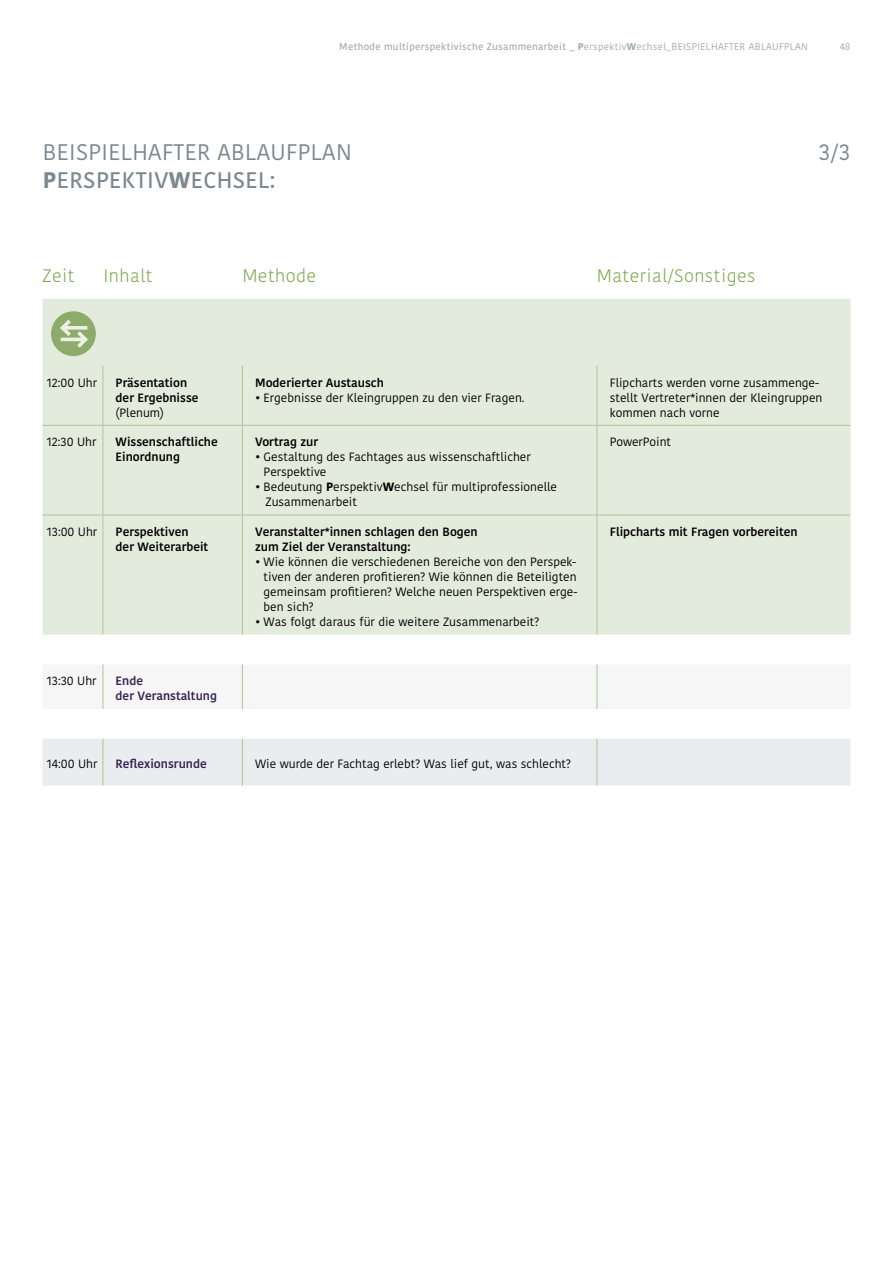
<style>
.page{position:relative;width:893px;height:1263px;background:#fff}
.page>*{position:absolute;margin:0;border:0;box-sizing:border-box;transform-origin:0 0}
.t1{font:22.5px "Kohinoor Bangla";letter-spacing:.02em;color:#7b888f}
.t2{font:500 22.5px "Kohinoor Bangla";letter-spacing:.02em;color:#7b888f}
.t3{font:300 18px "Kohinoor Bangla";letter-spacing:.025em;color:#7ea74c}
.t4{font:12px/15px "Kohinoor Bangla";color:#000}
.t5{font:600 12px "Kohinoor Bangla";color:#000}
.t6{font:600 12px "Kohinoor Bangla";color:#342150}
.t7{font:500 9.75px "Kohinoor Bangla";letter-spacing:.03em;color:#a1abb1}
.t8{font:9.75px "Kohinoor Bangla";color:#a1abb1}
.s1{font-weight:700}
.s2{font-weight:400}
</style>
<div class="page">
<div style="left:43px;top:299px;width:807px;height:335px;background:#e3ebdc"></div>
<div style="left:43px;top:739px;width:807px;height:46px;background:#eaedef"></div>
<hr style="left:103px;top:366px;width:1px;height:59px;background:#b0c496">
<hr style="left:242px;top:366px;width:1px;height:59px;background:#b0c496">
<hr style="left:597px;top:366px;width:1px;height:59px;background:#b0c496">
<hr style="left:43px;top:425px;width:60px;height:1px;background:#b0c496">
<hr style="left:103px;top:425px;width:139px;height:1px;background:#b0c496">
<hr style="left:103px;top:426px;width:1px;height:89px;background:#b0c496">
<hr style="left:242px;top:425px;width:355px;height:1px;background:#b0c496">
<hr style="left:242px;top:426px;width:1px;height:89px;background:#b0c496">
<hr style="left:597px;top:425px;width:203px;height:1px;background:#b0c496">
<hr style="left:597px;top:426px;width:1px;height:89px;background:#b0c496">
<hr style="left:800px;top:425px;width:50px;height:1px;background:#b0c496">
<hr style="left:43px;top:515px;width:60px;height:1px;background:#b0c496">
<hr style="left:103px;top:515px;width:139px;height:1px;background:#b0c496">
<hr style="left:103px;top:515px;width:1px;height:119px;background:#b0c496">
<hr style="left:242px;top:515px;width:355px;height:1px;background:#b0c496">
<hr style="left:242px;top:515px;width:1px;height:119px;background:#b0c496">
<hr style="left:597px;top:515px;width:203px;height:1px;background:#b0c496">
<hr style="left:597px;top:515px;width:1px;height:119px;background:#b0c496">
<hr style="left:800px;top:515px;width:50px;height:1px;background:#b0c496">
<hr style="left:103px;top:664px;width:1px;height:45px;background:#b0c496">
<hr style="left:242px;top:664px;width:1px;height:45px;background:#b0c496">
<hr style="left:597px;top:664px;width:1px;height:45px;background:#b0c496">
<hr style="left:103px;top:739px;width:1px;height:46px;background:#b0c496">
<hr style="left:242px;top:739px;width:1px;height:46px;background:#b0c496">
<hr style="left:597px;top:739px;width:1px;height:46px;background:#b0c496">
<div style="left:51px;top:311px;width:45px;height:45px;background:#8dab6a;border-radius:50%"></div>
<svg style="left:65px;top:326px;width:22px;height:4px"></svg>
<svg style="left:60px;top:320px;width:11px;height:10px"></svg>
<svg style="left:60px;top:325px;width:11px;height:11px"></svg>
<hr style="left:61px;top:338px;width:22px;height:3px;background:#edf1e5">
<svg style="left:77px;top:331px;width:11px;height:11px"></svg>
<svg style="left:77px;top:337px;width:11px;height:11px"></svg>
<p class="t7" style="left:339px;top:39px;width:470px">Methode multiperspektivische Zusammenarbeit _ <span class="s1">P</span><span class="s2">erspektiv</span><span class="s1">W</span><span class="s2">echsel_BEISPIELHAFTER ABLAUFPLAN</span></p>
<p class="t8" style="left:840px;top:39px;width:12px">48</p>
<p class="t1" style="left:43px;top:135px;width:310px">BEISPIELHAFTER ABLAUFPLAN</p>
<p class="t1" style="left:819px;top:135px;width:33px">3/3</p>
<p class="t2" style="left:43px;top:162px;width:234px"><span class="s1">P</span>ERSPEKTIV<span class="s1">W</span>ECHSEL:</p>
<p class="t3" style="left:43px;top:262px;width:33px">Zeit</p>
<p class="t3" style="left:103px;top:262px;width:51px">Inhalt</p>
<p class="t3" style="left:242px;top:262px;width:75px">Methode</p>
<p class="t3" style="left:597px;top:262px;width:160px">Material/Sonstiges</p>
<p class="t4" style="left:47px;top:375px;width:52px">12:00 Uhr</p>
<p class="t5" style="left:116px;top:373px;width:73px">Präsentation</p>
<p class="t5" style="left:116px;top:388px;width:84px">der Ergebnisse</p>
<p class="t4" style="left:116px;top:405px;width:50px">(Plenum)</p>
<p class="t5" style="left:255px;top:373px;width:130px">Moderierter Austausch</p>
<p class="t4" style="left:255px;top:390px;width:271px">• Ergebnisse der Kleingruppen zu den vier Fragen.</p>
<p class="t4" style="left:610px;top:375px;width:214px">Flipcharts werden vorne zusammenge&shy;stellt Vertreter*innen der Kleingruppen kommen nach vorne</p>
<p class="t4" style="left:47px;top:434px;width:51px">12:30 Uhr</p>
<p class="t5" style="left:116px;top:432px;width:104px">Wissenschaftliche</p>
<p class="t5" style="left:116px;top:447px;width:66px">Einordnung</p>
<p class="t5" style="left:255px;top:432px;width:64px">Vortrag zur</p>
<p class="t4" style="left:264px;top:449px;width:269px;text-indent:-9px">• Gestaltung des Fachtages aus wissenschaftlicher<br>Perspektive</p>
<p class="t4" style="left:255px;top:479px;width:303px">• Bedeutung <span class="s1">P</span>erspektiv<span class="s1">W</span>echsel für multiprofessionelle</p>
<p class="t4" style="left:265px;top:494px;width:93px">Zusammenarbeit</p>
<p class="t4" style="left:610px;top:434px;width:63px">PowerPoint</p>
<p class="t4" style="left:47px;top:524px;width:52px">13:00 Uhr</p>
<p class="t5" style="left:116px;top:522px;width:74px">Perspektiven</p>
<p class="t5" style="left:116px;top:537px;width:94px">der Weiterarbeit</p>
<p class="t5" style="left:255px;top:522px;width:224px">Veranstalter*innen schlagen den Bogen</p>
<p class="t5" style="left:255px;top:537px;width:157px">zum Ziel der Veranstaltung:</p>
<p class="t4" style="left:264px;top:554px;width:315px;text-align:justify;text-indent:-9px">• Wie können die verschiedenen Bereiche von den Perspek&shy;tiven der anderen profitieren? Wie können die Beteiligten gemeinsam profitieren? Welche neuen Perspektiven erge&shy;ben sich?</p>
<p class="t4" style="left:255px;top:614px;width:286px">• Was folgt daraus für die weitere Zusammenarbeit?</p>
<p class="t5" style="left:610px;top:522px;width:189px">Flipcharts mit Fragen vorbereiten</p>
<p class="t4" style="left:47px;top:673px;width:51px">13:30 Uhr</p>
<p class="t6" style="left:116px;top:671px;width:29px">Ende</p>
<p class="t6" style="left:116px;top:686px;width:103px">der Veranstaltung</p>
<p class="t4" style="left:47px;top:756px;width:52px">14:00 Uhr</p>
<p class="t6" style="left:116px;top:754px;width:93px">Reflexionsrunde</p>
<p class="t4" style="left:255px;top:756px;width:317px">Wie wurde der Fachtag erlebt? Was lief gut, was schlecht?</p>
</div>
